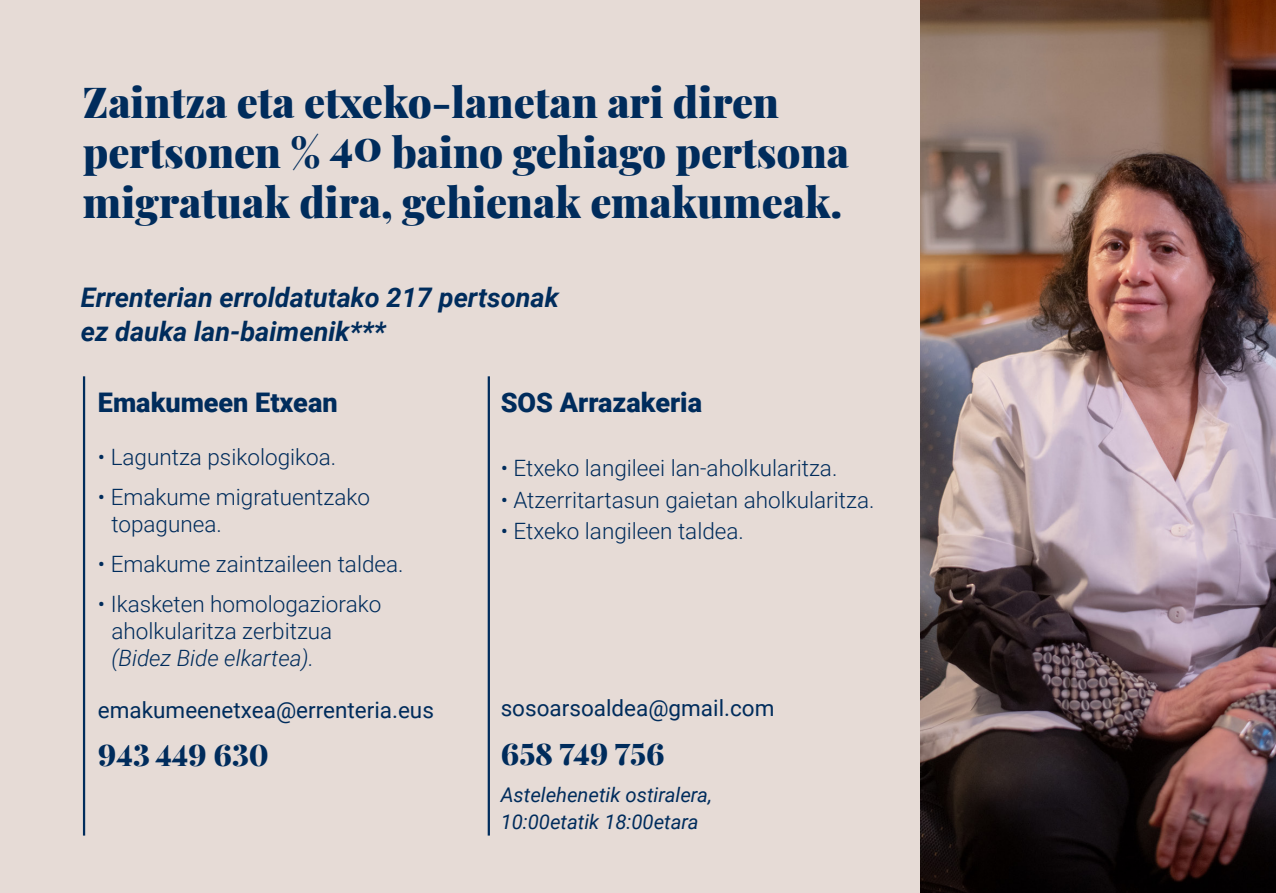
<style>
.page{position:relative;width:1276px;height:893px;background:#e6dbd6}
.page>*{position:absolute;margin:0;border:0;box-sizing:border-box;transform-origin:0 0}
.t1{font:900 41.85px/50.2px "Playfair Display";color:#002c5c}
.t2{font:900 29.25px "Playfair Display";color:#002c5c}
.t3{font:italic 700 27px/33.8px "Roboto";color:#002c5c}
.t4{font:900 27px "Roboto";color:#002c5c}
.t5{font:300 22.5px/27px "Roboto";color:#002c5c}
.t6{font:22.5px "Roboto";color:#002c5c}
.t7{font:italic 20.25px/27px "Roboto";color:#002c5c}
.s1{font-style:italic}
</style>
<div class="page">
<img style="left:921px;top:0;width:355px;height:893px">
<hr style="left:83px;top:376px;width:2px;height:460px;background:#002c5c">
<hr style="left:488px;top:376px;width:2px;height:460px;background:#002c5c">
<p class="t1" style="left:83px;top:73px;width:768px">Zaintza eta etxeko-lanetan ari diren pertsonen % <sup>40</sup> baino gehiago pertsona migratuak dira, gehienak emakumeak.</p>
<p class="t3" style="left:81px;top:280px;width:479px">Errenterian erroldatutako 217 pertsonak ez dauka lan-baimenik***</p>
<p class="t4" style="left:98px;top:384px;width:241px">Emakumeen Etxean</p>
<p class="t4" style="left:501px;top:384px;width:203px">SOS Arrazakeria</p>
<p class="t5" style="left:98px;top:443px;width:240px">• Laguntza psikologikoa.</p>
<p class="t5" style="left:111px;top:483px;width:260px;text-indent:-14px">• Emakume migratuentzako topagunea.</p>
<p class="t5" style="left:98px;top:550px;width:307px">• Emakume zaintzaileen taldea.</p>
<p class="t5" style="left:111px;top:589px;width:271px;text-indent:-14px">• Ikasketen homologaziorako aholkularitza zerbitzua <span class="s1">(Bidez Bide elkartea).</span></p>
<p class="t6" style="left:98px;top:694px;width:337px">emakumeenetxea@errenteria.eus</p>
<p class="t2" style="left:98px;top:732px;width:172px">943 449 630</p>
<p class="t5" style="left:501px;top:454px;width:338px">• Etxeko langileei lan-aholkularitza.</p>
<p class="t5" style="left:501px;top:485px;width:375px">• Atzerritartasun gaietan aholkularitza.</p>
<p class="t5" style="left:501px;top:517px;width:245px">• Etxeko langileen taldea.</p>
<p class="t6" style="left:501px;top:692px;width:275px">sosoarsoaldea@gmail.com</p>
<p class="t2" style="left:501px;top:731px;width:166px">658 749 756</p>
<p class="t7" style="left:501px;top:781px;width:213px">Astelehenetik ostiralera,<br>10:00etatik 18:00etara</p>
</div>
